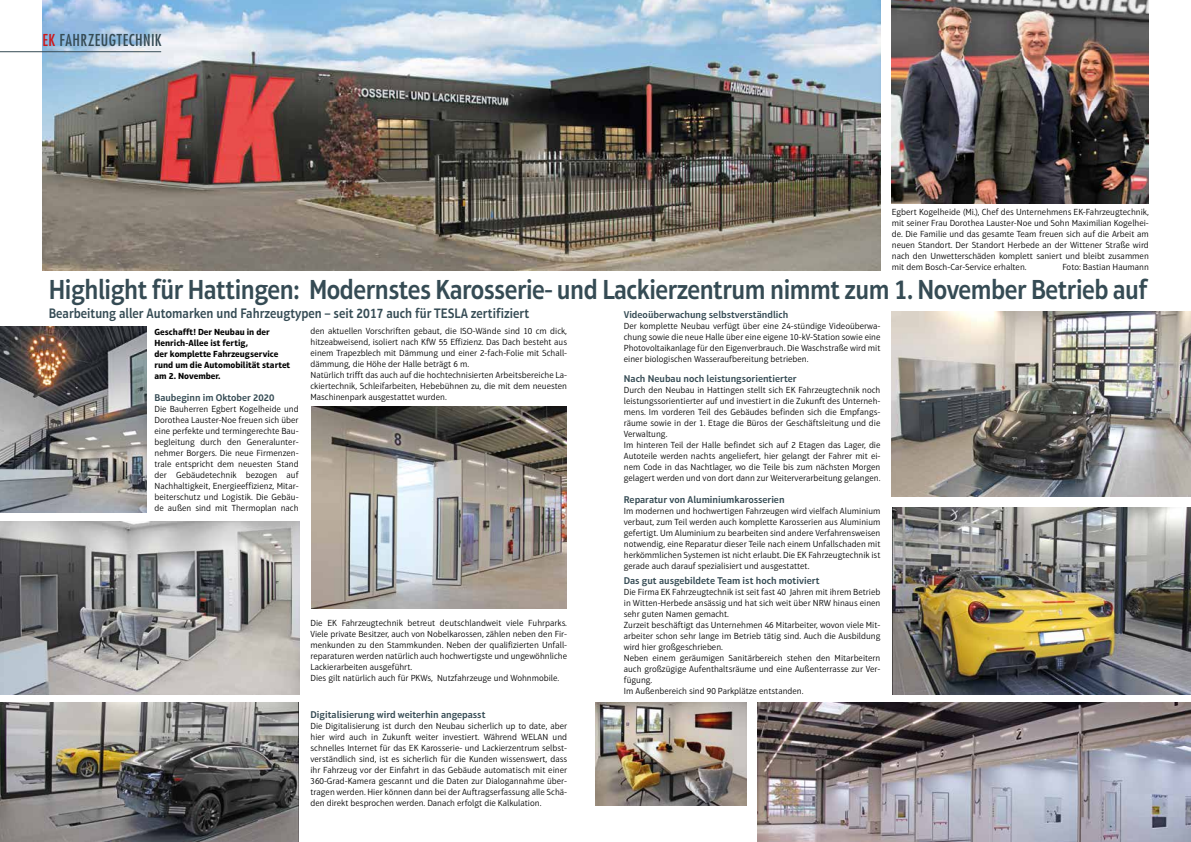
<style>
.page{position:relative;width:1191px;height:842px;background:#fff}
.page>*{position:absolute;margin:0;border:0;box-sizing:border-box;transform-origin:0 0}
.t1{font:600 28px "Aptifer Sans LT Pro";letter-spacing:-.02em;color:#354b54;scale:.9 1}
.t2{font:500 condensed 16px "Futura LT Pro";letter-spacing:.03em;color:#354b54}
.t3{font:600 14px "Aptifer Sans LT Pro";color:#354b54;scale:.9 1}
.t4{font:600 10px "Aptifer Sans LT Pro";color:#354b54}
.t5{font:300 9px/11px "Aptifer Sans LT Pro";color:#000;text-align:justify}
.t6{font:700 9px/11px "Aptifer Sans LT Pro";color:#000}
.s1{color:#cd1719}
</style>
<div class="page">
<img style="left:43px;top:0;width:837px;height:271px">
<hr style="left:0;top:51px;width:161px;height:1px;background:#354b54">
<img style="left:892px;top:0;width:256px;height:203px">
<img style="left:0;top:522px;width:300px;height:172px">
<img style="left:311px;top:406px;width:255px;height:203px">
<img style="left:758px;top:702px;width:433px;height:140px">
<img style="left:892px;top:507px;width:299px;height:187px">
<img style="left:0;top:702px;width:298px;height:140px">
<img style="left:595px;top:702px;width:151px;height:103px">
<img style="left:891px;top:312px;width:300px;height:185px">
<img style="left:0;top:327px;width:146px;height:186px">
<h2 class="t2" style="left:43px;top:29px;width:121px"><span class="s1">EK</span> FAHRZEUGTECHNIK</h2>
<p class="t5" style="left:891px;top:207px;width:258px">Egbert Kogelheide (Mi.), Chef des Unternehmens EK-Fahrzeugtechnik, mit seiner Frau Dorothea Lauster-Noe und Sohn Maximilian Kogelhei&shy;de. Die Familie und das gesamte Team freuen sich auf die Arbeit am neuen Standort. Der Standort Herbede an der Wittener Straße wird nach den Unwetterschäden komplett saniert und bleibt zusammen mit dem Bosch-Car-Service erhalten.</p>
<p class="t5" style="left:1062px;top:262px;width:88px">Foto: Bastian Haumann</p>
<h1 class="t1" style="left:49px;top:273px;width:1222px">Highlight für Hattingen: Modernstes Karosserie- und Lackierzentrum nimmt zum 1. November Betrieb auf</h1>
<h3 class="t3" style="left:49px;top:305px;width:535px">Bearbeitung aller Automarken und Fahrzeugtypen – seit 2017 auch für TESLA zertifiziert</h3>
<p class="t4" style="left:624px;top:309px;width:166px">Videoüberwachung selbstverständlich</p>
<p class="t5" style="left:624px;top:320px;width:258px">Der komplette Neubau verfügt über eine 24-stündige Videoüberwa&shy;chung sowie die neue Halle über eine eigene 10-kV-Station sowie eine Photovoltaikanlage für den Eigenverbrauch. Die Waschstraße wird mit einer biologischen Wasseraufbereitung betrieben.</p>
<p class="t5" style="left:310px;top:325px;width:258px;text-align:left">den aktuellen Vorschriften gebaut, die ISO-Wände sind 10 cm dick, hitzeabweisend, isoliert nach KfW 55 Effizienz. Das Dach besteht aus einem Trapezblech mit Dämmung und einer 2-fach-Folie mit Schall&shy;dämmung, die Höhe der Halle beträgt 6 m.<br>Natürlich trifft das auch auf die hochtechnisierten Arbeitsbereiche La&shy;ckiertechnik, Schleifarbeiten, Hebebühnen zu, die mit dem neuesten Maschinenpark ausgestattet wurden.</p>
<p class="t6" style="left:154px;top:326px;width:137px">Geschafft! Der Neubau in der<br>Henrich-Allee ist fertig,<br>der komplette Fahrzeugservice rund um die Automobilität startet am 2. November.</p>
<p class="t4" style="left:154px;top:392px;width:121px">Baubeginn im Oktober 2020</p>
<p class="t5" style="left:154px;top:403px;width:146px">Die Bauherren Egbert Kogelheide und Dorothea Lauster-Noe freuen sich über eine perfekte und termingerechte Bau&shy;begleitung durch den Generalunter&shy;nehmer Borgers. Die neue Firmenzen&shy;trale entspricht dem neuesten Stand der Gebäudetechnik bezogen auf Nachhaltigkeit, Energieeffizienz, Mitar&shy;beiterschutz und Logistik. Die Gebäu&shy;de außen sind mit Thermoplan nach</p>
<p class="t4" style="left:624px;top:372px;width:174px">Nach Neubau noch leistungsorientierter</p>
<p class="t5" style="left:624px;top:384px;width:258px;text-align:left">Durch den Neubau in Hattingen stellt sich EK Fahrzeugtechnik noch leistungssorientierter auf und investiert in die Zukunft des Unterneh&shy;mens. Im vorderen Teil des Gebäudes befinden sich die Empfangs&shy;räume sowie in der 1. Etage die Büros der Geschäftsleitung und die Verwaltung.<br>Im hinteren Teil der Halle befindet sich auf 2 Etagen das Lager, die Autoteile werden nachts angeliefert, hier gelangt der Fahrer mit ei&shy;nem Code in das Nachtlager, wo die Teile bis zum nächsten Morgen gelagert werden und von dort dann zur Weiterverarbeitung gelangen.</p>
<p class="t4" style="left:624px;top:493px;width:162px">Reparatur von Aluminiumkarosserien</p>
<p class="t5" style="left:624px;top:505px;width:258px">Im modernen und hochwertigen Fahrzeugen wird vielfach Aluminium verbaut, zum Teil werden auch komplette Karosserien aus Aluminium gefertigt. Um Aluminium zu bearbeiten sind andere Verfahrensweisen notwendig, eine Reparatur dieser Teile nach einem Unfallschaden mit herkömmlichen Systemen ist nicht erlaubt. Die EK Fahrzeugtechnik ist gerade auch darauf spezialisiert und ausgestattet.</p>
<p class="t4" style="left:624px;top:575px;width:197px">Das gut ausgebildete Team ist hoch motiviert</p>
<p class="t5" style="left:624px;top:587px;width:258px;text-align:left">Die Firma EK Fahrzeugtechnik ist seit fast 40 Jahren mit ihrem Betrieb in Witten-Herbede ansässig und hat sich weit über NRW hinaus einen sehr guten Namen gemacht.<br>Zurzeit beschäftigt das Unternehmen 46 Mitarbeiter, wovon viele Mit&shy;arbeiter schon sehr lange im Betrieb tätig sind. Auch die Ausbildung wird hier großgeschrieben.<br>Neben einem geräumigen Sanitärbereich stehen den Mitarbeitern auch großzügige Aufenthaltsräume und eine Außenterrasse zur Ver&shy;fügung.<br>Im Außenbereich sind 90 Parkplätze entstanden.</p>
<p class="t5" style="left:310px;top:618px;width:258px;text-align:left">Die EK Fahrzeugtechnik betreut deutschlandweit viele Fuhrparks.<br>Viele private Besitzer, auch von Nobelkarossen, zählen neben den Fir&shy;menkunden zu den Stammkunden. Neben der qualifizierten Unfall&shy;reparaturen werden natürlich auch hochwertigste und ungewöhnliche Lackierarbeiten ausgeführt.<br>Dies gilt natürlich auch für PKWs, Nutzfahrzeuge und Wohnmobile.</p>
<p class="t4" style="left:310px;top:709px;width:176px">Digitalisierung wird weiterhin angepasst</p>
<p class="t5" style="left:310px;top:721px;width:258px">Die Digitalisierung ist durch den Neubau sicherlich up to date, aber hier wird auch in Zukunft weiter investiert. Während WELAN und schnelles Internet für das EK Karosserie- und Lackierzentrum selbst&shy;verständlich sind, ist es sicherlich für die Kunden wissenswert, dass ihr Fahrzeug vor der Einfahrt in das Gebäude automatisch mit einer 360-Grad-Kamera gescannt und die Daten zur Dialogannahme über&shy;tragen werden. Hier können dann bei der Auftragserfassung alle Schä&shy;den direkt besprochen werden. Danach erfolgt die Kalkulation.</p>
</div>
